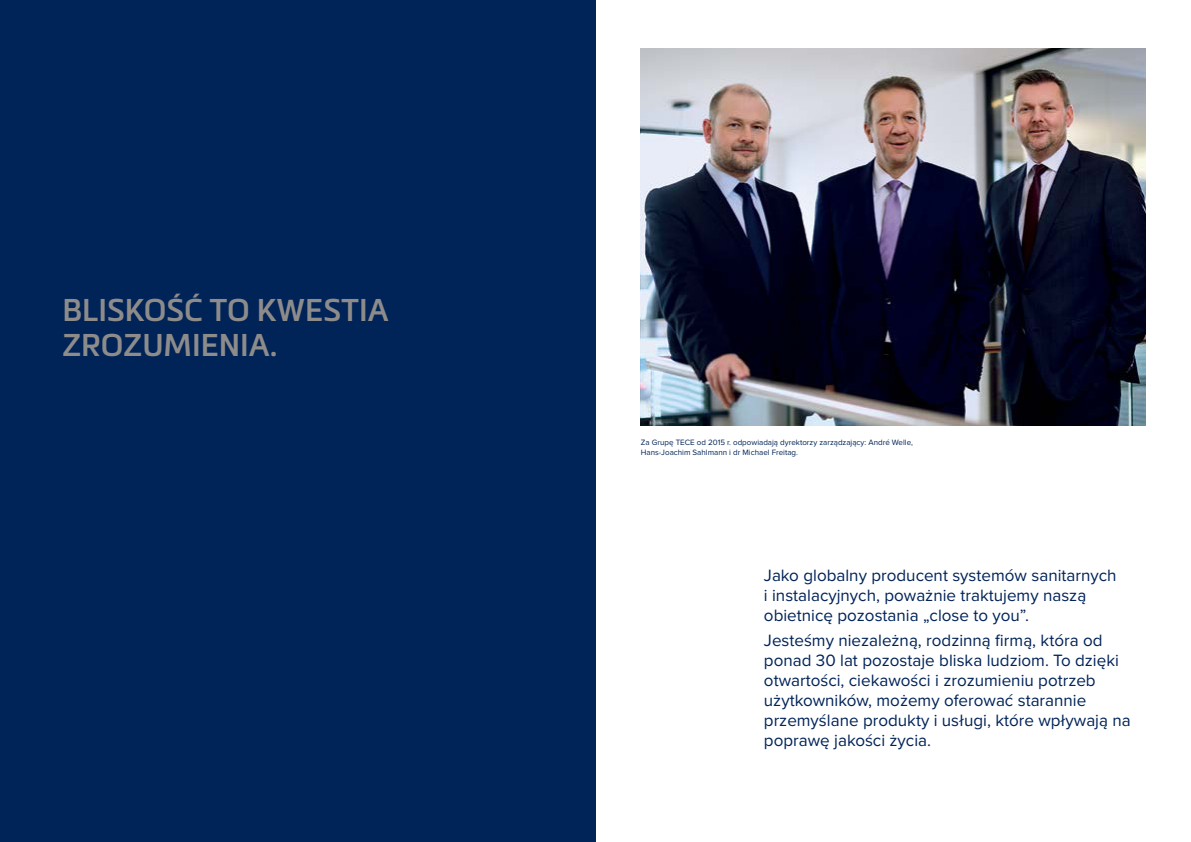
<style>
.page{position:relative;width:1191px;height:842px;background:#fff}
.page>*{position:absolute;margin:0;border:0;box-sizing:border-box;transform-origin:0 0}
.t1{font:600 31px/35px "Metronic Pro";color:#8e8c8a}
.t2{font:17px/20px "Proxima Nova";color:#002358}
.t3{font:8px/10px "Proxima Nova";color:#002358}
</style>
<div class="page">
<div style="left:0;top:0;width:595px;height:842px;background:#002358"></div>
<img style="left:641px;top:48px;width:504px;height:377px">
<h1 class="t1" style="left:62px;top:292px;width:328px">BLISKOŚĆ TO KWESTIA<br>ZROZUMIENIA.</h1>
<p class="t3" style="left:641px;top:437px;width:274px">Za Grupę TECE od 2015 r. odpowiadają dyrektorzy zarządzający: André Welle,<br>Hans-Joachim Sahlmann i dr Michael Freitag.</p>
<p class="t2" style="left:764px;top:565px;width:354px">Jako globalny producent systemów sanitarnych i instalacyjnych, poważnie traktujemy naszą obietnicę pozostania „close to you”.</p>
<p class="t2" style="left:764px;top:630px;width:368px">Jesteśmy niezależną, rodzinną firmą, która od ponad 30 lat pozostaje bliska ludziom. To dzięki otwartości, ciekawości i zrozumieniu potrzeb użytkowników, możemy oferować starannie przemyślane produkty i usługi, które wpływają na poprawę jakości życia.</p>
</div>
